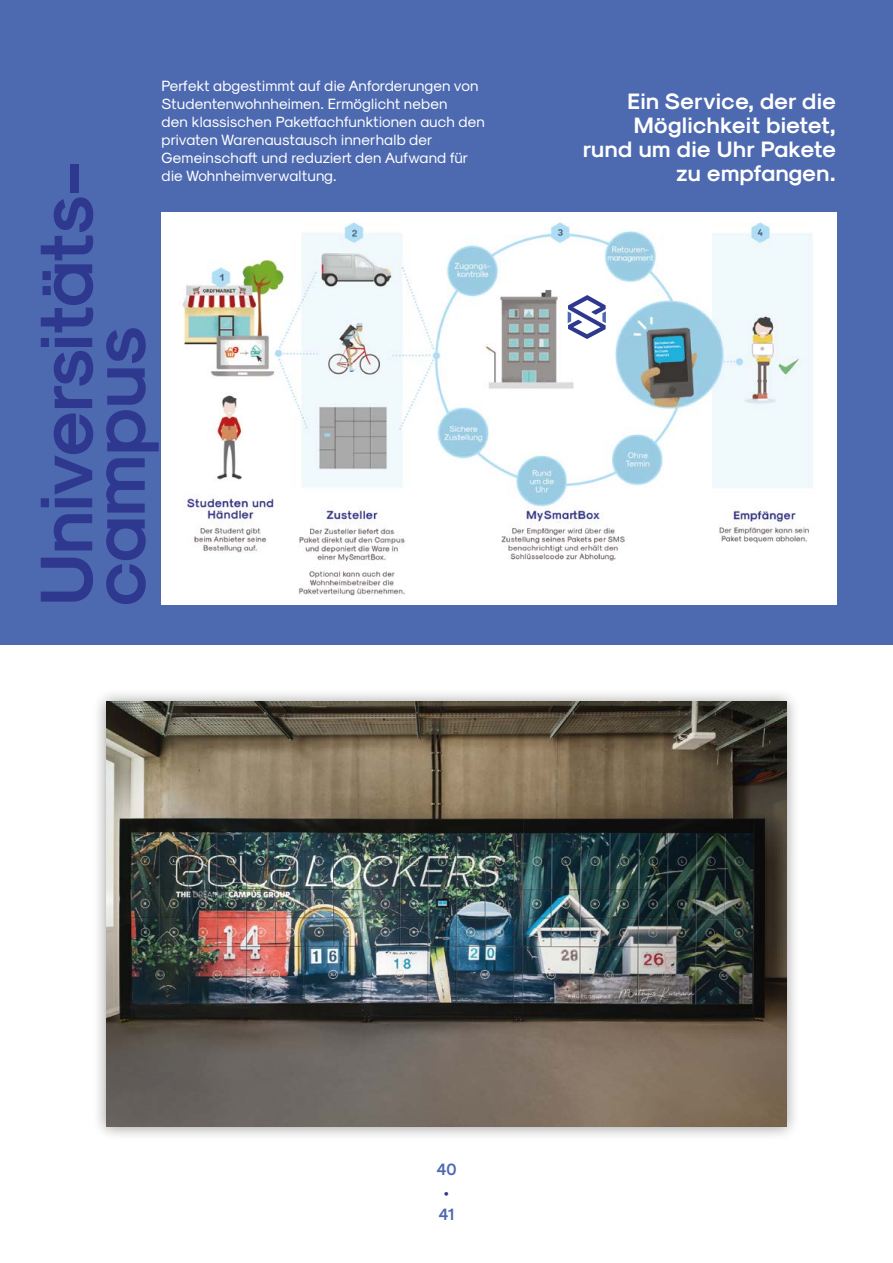
<style>
.page{position:relative;width:893px;height:1263px;background:#fff}
.page>*{position:absolute;margin:0;border:0;box-sizing:border-box;transform-origin:0 0}
.t1{font:75px/52.5px "Sk Modernist Bold";color:#2e388e}
.t2{font:22.5px/24px "Sk Modernist Bold";letter-spacing:.025em;color:#fff;text-align:right}
.t3{font:16.5px "Sk Modernist Bold";color:#4d69b0}
.t4{font:16.5px "Sk Modernist Bold";color:#2e388e}
.t5{font:15px/18px "Sk Modernist Regular";letter-spacing:.01em;color:#fff}
</style>
<div class="page">
<div style="left:92px;top:688px;width:708px;height:453px;background:#000;opacity:.4"></div>
<img style="left:106px;top:702px;width:681px;height:425px">
<div style="left:0;top:0;width:893px;height:644px;background:#4d69b0"></div>
<img style="left:162px;top:213px;width:674px;height:391px">
<svg style="left:568px;top:295px;width:38px;height:44px;background:#adb2d3"></svg>
<p class="t5" style="left:162px;top:76px;width:325px">Perfekt abgestimmt auf die Anforderungen von Studentenwohnheimen. Ermöglicht neben<br>den klassischen Paketfachfunktionen auch den privaten Warenaustausch innerhalb der Gemeinschaft und reduziert den Aufwand für die Wohnheimverwaltung.</p>
<h1 class="t1" style="left:38px;top:606px;width:447px;rotate:-90deg">Universitäts&shy;campus</h1>
<h2 class="t2" style="left:583px;top:88px;width:254px">Ein Service, der die<br>Möglichkeit bietet, rund um die Uhr Pakete zu empfangen.</h2>
<p class="t3" style="left:436px;top:1160px;width:22px">40</p>
<p class="t4" style="left:444px;top:1182px;width:7px">•</p>
<p class="t3" style="left:438px;top:1205px;width:18px">41</p>
</div>
